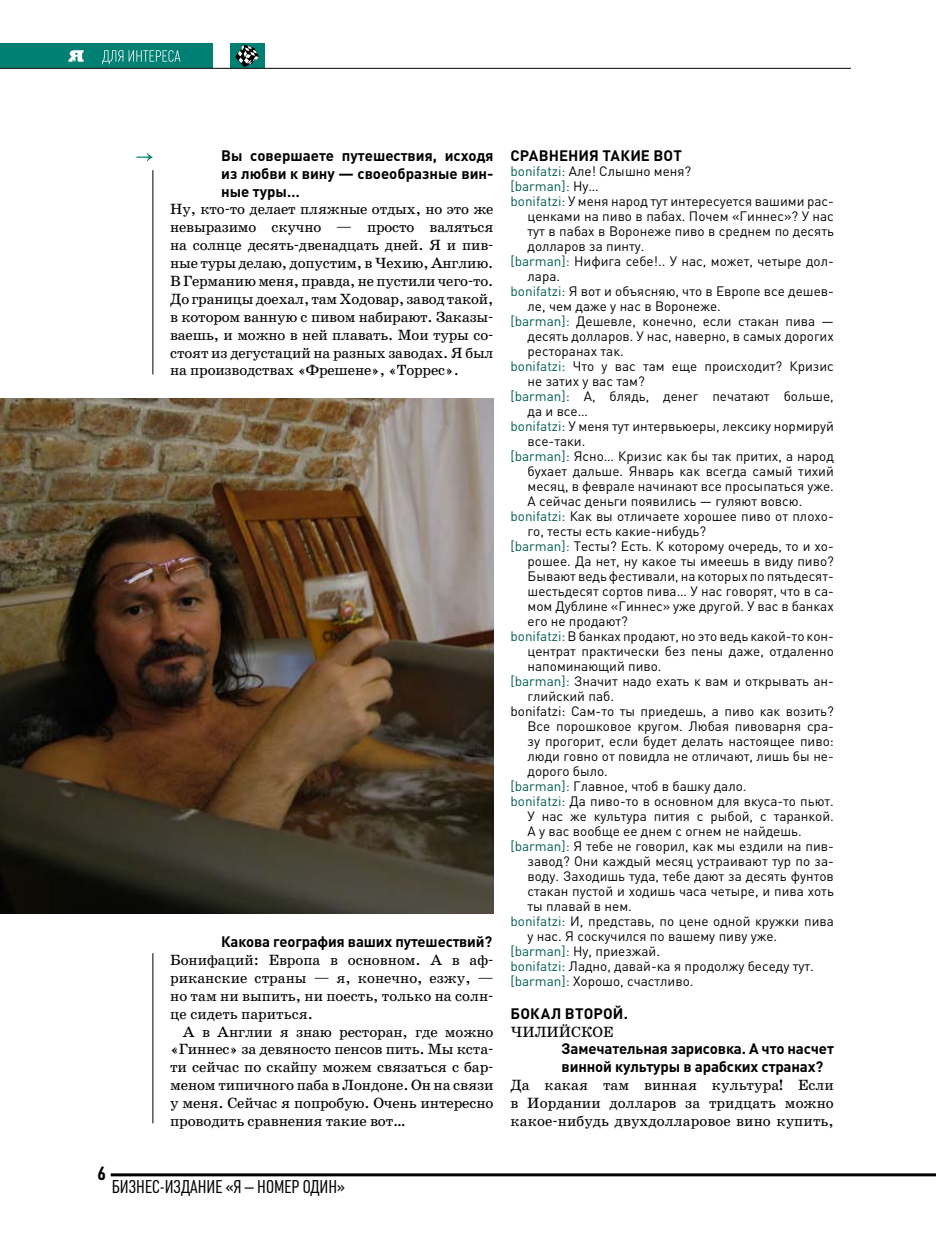
<style>
.page{position:relative;width:936px;height:1234px;background:#fff}
.page>*{position:absolute;margin:0;border:0;box-sizing:border-box;transform-origin:0 0}
.t1{font:700 18.75px "Plumb Condensed";color:#000}
.t2{font:18.15px "Plumb Condensed";color:#000}
.t3{font:15px/17.9px "School Book C";color:#000;text-align:justify}
.t4{font:700 15px/17.9px "DIN Pro";letter-spacing:-.01em;color:#000;text-align:justify}
.t5{font:700 15px "DIN Pro";letter-spacing:.01em;color:#000}
.t6{font:13.5px "DIN Pro";color:#000}
.t7{font:13.5px "DIN Pro";color:#005d52}
.s1{color:#005d52}
.s2{color:#000}
</style>
<div class="page">
<hr style="left:111px;top:1172px;width:824px;height:3px;background:#000">
<div style="left:0;top:44px;width:213px;height:24px;background:#008073"></div>
<svg style="left:69px;top:50px;width:15px;height:12px"></svg>
<svg style="left:102px;top:50px;width:78px;height:14px"></svg>
<div style="left:230px;top:44px;width:34px;height:24px;background:#008073"></div>
<svg style="left:235px;top:44px;width:24px;height:23px"></svg>
<hr style="left:0;top:68px;width:850px;height:1px;background:#000">
<hr style="left:153px;top:170px;width:1px;height:204px;background:#000">
<hr style="left:153px;top:952px;width:1px;height:171px;background:#000">
<svg style="left:136px;top:153px;width:17px;height:8px"></svg>
<img style="left:0;top:398px;width:493px;height:514px">
<p class="t4" style="left:221px;top:146px;width:274px">Вы совершаете путешествия, исходя из любви к вину — своеобразные вин‑ ные туры…</p>
<p class="t3" style="left:170px;top:201px;width:325px">Ну, кто‑то делает пляжные отдых, но это же невыразимо скучно — просто валяться на солнце десять-двенадцать дней. Я и пив‑ ные туры делаю, допустим, в Чехию, Англию.<br>В Германию меня, правда, не пустили чего‑то.<br>До границы доехал, там Ходовар, завод такой, в котором ванную с пивом набирают. Заказы‑ ваешь, и можно в ней плавать. Мои туры со‑ стоят из дегустаций на разных заводах. Я был на производствах «Фрешене», «Торрес».</p>
<p class="t4" style="left:221px;top:932px;width:272px">Какова география ваших путешествий?</p>
<p class="t3" style="left:170px;top:951px;width:325px">Бонифаций: Европа в основном. А в аф‑ риканские страны — я, конечно, езжу, — но там ни выпить, ни поесть, только на солн‑ це сидеть париться.</p>
<p class="t3" style="left:170px;top:1022px;width:325px;text-indent:13px">А в Англии я знаю ресторан, где можно «Гиннес» за девяносто пенсов пить. Мы кста‑ ти сейчас по скайпу можем связаться с бар‑ меном типичного паба в Лондоне. Он на связи у меня. Сейчас я попробую. Очень интересно проводить сравнения такие вот…</p>
<h1 class="t1" style="left:98px;top:1162px;width:9px">6</h1>
<h2 class="t2" style="left:112px;top:1177px;width:235px">БИЗНЕС-ИЗДАНИЕ «Я – НОМЕР ОДИН»</h2>
<p class="t4" style="left:510px;top:146px;width:173px">СРАВНЕНИЯ ТАКИЕ ВОТ</p>
<p class="t6" style="left:510px;top:162px;width:182px"><span class="s1">bonifatzi:</span> Але! Слышно меня?</p>
<p class="t7" style="left:510px;top:177px;width:90px">[barman]: <span class="s2">Ну…</span></p>
<p class="t6" style="left:510px;top:192px;width:325px"><span class="s1">bonifatzi:</span> У меня народ тут интересуется вашими рас‑</p>
<p class="t6" style="left:527px;top:207px;width:308px">ценками на пиво в пабах. Почем «Гиннес»? У нас</p>
<p class="t6" style="left:527px;top:222px;width:308px">тут в пабах в Воронеже пиво в среднем по десять</p>
<p class="t6" style="left:527px;top:237px;width:118px">долларов за пинту.</p>
<p class="t6" style="left:510px;top:252px;width:325px"><span class="s1">[barman]:</span> Нифига себе!.. У нас, может, четыре дол‑</p>
<p class="t6" style="left:527px;top:267px;width:34px">лара.</p>
<p class="t6" style="left:510px;top:282px;width:325px"><span class="s1">bonifatzi:</span> Я вот и объясняю, что в Европе все дешев‑</p>
<p class="t6" style="left:527px;top:297px;width:195px">ле, чем даже у нас в Воронеже.</p>
<p class="t6" style="left:510px;top:312px;width:325px"><span class="s1">[barman]:</span> Дешевле, конечно, если стакан пива —</p>
<p class="t6" style="left:527px;top:327px;width:308px">десять долларов. У нас, наверно, в самых дорогих</p>
<p class="t6" style="left:527px;top:342px;width:98px">ресторанах так.</p>
<p class="t6" style="left:510px;top:357px;width:325px"><span class="s1">bonifatzi:</span> Что у вас там еще происходит? Кризис</p>
<p class="t6" style="left:527px;top:372px;width:119px">не затих у вас там?</p>
<p class="t6" style="left:510px;top:387px;width:325px"><span class="s1">[barman]:</span> А, блядь, денег печатают больше,</p>
<p class="t6" style="left:527px;top:402px;width:62px">да и все…</p>
<p class="t6" style="left:510px;top:417px;width:325px"><span class="s1">bonifatzi:</span> У меня тут интервьюеры, лексику нормируй</p>
<p class="t6" style="left:527px;top:432px;width:59px">все‑таки.</p>
<p class="t6" style="left:510px;top:447px;width:325px"><span class="s1">[barman]:</span> Ясно… Кризис как бы так притих, а народ</p>
<p class="t6" style="left:527px;top:462px;width:308px">бухает дальше. Январь как всегда самый тихий</p>
<p class="t6" style="left:527px;top:477px;width:308px">месяц, в феврале начинают все просыпаться уже.</p>
<p class="t6" style="left:527px;top:492px;width:276px">А сейчас деньги появились — гуляют вовсю.</p>
<p class="t6" style="left:510px;top:507px;width:325px"><span class="s1">bonifatzi:</span> Как вы отличаете хорошее пиво от плохо‑</p>
<p class="t6" style="left:527px;top:522px;width:180px">го, тесты есть какие‑нибудь?</p>
<p class="t6" style="left:510px;top:537px;width:325px"><span class="s1">[barman]:</span> Тесты? Есть. К которому очередь, то и хо‑</p>
<p class="t6" style="left:527px;top:552px;width:308px">рошее. Да нет, ну какое ты имеешь в виду пиво?</p>
<p class="t6" style="left:527px;top:567px;width:306px">Бывают ведь фестивали, на которых по пятьдесят-</p>
<p class="t6" style="left:527px;top:582px;width:308px">шестьдесят сортов пива… У нас говорят, что в са‑</p>
<p class="t6" style="left:527px;top:597px;width:308px">мом Дублине «Гиннес» уже другой. У вас в банках</p>
<p class="t6" style="left:527px;top:612px;width:102px">его не продают?</p>
<p class="t6" style="left:510px;top:627px;width:325px"><span class="s1">bonifatzi:</span> В банках продают, но это ведь какой‑то кон‑</p>
<p class="t6" style="left:527px;top:642px;width:308px">центрат практически без пены даже, отдаленно</p>
<p class="t6" style="left:527px;top:657px;width:136px">напоминающий пиво.</p>
<p class="t6" style="left:510px;top:672px;width:325px"><span class="s1">[barman]:</span> Значит надо ехать к вам и открывать ан‑</p>
<p class="t6" style="left:527px;top:687px;width:88px">глийский паб.</p>
<p class="t6" style="left:510px;top:702px;width:325px">bonifatzi: Сам‑то ты приедешь, а пиво как возить?</p>
<p class="t6" style="left:527px;top:717px;width:308px">Все порошковое кругом. Любая пивоварня сра‑</p>
<p class="t6" style="left:527px;top:732px;width:308px">зу прогорит, если будет делать настоящее пиво:</p>
<p class="t6" style="left:527px;top:747px;width:308px">люди говно от повидла не отличают, лишь бы не‑</p>
<p class="t6" style="left:527px;top:762px;width:82px">дорого было.</p>
<p class="t6" style="left:510px;top:777px;width:237px"><span class="s1">[barman]:</span> Главное, чтоб в башку дало.</p>
<p class="t6" style="left:510px;top:792px;width:325px"><span class="s1">bonifatzi:</span> Да пиво‑то в основном для вкуса‑то пьют.</p>
<p class="t6" style="left:527px;top:807px;width:308px">У нас же культура пития с рыбой, с таранкой.</p>
<p class="t6" style="left:527px;top:822px;width:276px">А у вас вообще ее днем с огнем не найдешь.</p>
<p class="t6" style="left:510px;top:837px;width:325px"><span class="s1">[barman]:</span> Я тебе не говорил, как мы ездили на пив‑</p>
<p class="t6" style="left:527px;top:852px;width:308px">завод? Они каждый месяц устраивают тур по за‑</p>
<p class="t6" style="left:527px;top:867px;width:308px">воду. Заходишь туда, тебе дают за десять фунтов</p>
<p class="t6" style="left:527px;top:882px;width:308px">стакан пустой и ходишь часа четыре, и пива хоть</p>
<p class="t6" style="left:527px;top:897px;width:106px">ты плавай в нем.</p>
<p class="t6" style="left:510px;top:912px;width:325px"><span class="s1">bonifatzi:</span> И, представь, по цене одной кружки пива</p>
<p class="t6" style="left:527px;top:927px;width:251px">у нас. Я соскучился по вашему пиву уже.</p>
<p class="t6" style="left:510px;top:942px;width:151px"><span class="s1">[barman]:</span> Ну, приезжай.</p>
<p class="t6" style="left:510px;top:957px;width:305px"><span class="s1">bonifatzi:</span> Ладно, давай‑ка я продолжу беседу тут.</p>
<p class="t6" style="left:510px;top:972px;width:184px"><span class="s1">[barman]:</span> Хорошо, счастливо.</p>
<p class="t5" style="left:510px;top:1002px;width:119px">БОКАЛ ВТОРОЙ .</p>
<p class="t3" style="left:510px;top:1022px;width:104px">ЧИЛИЙСКОЕ</p>
<p class="t4" style="left:561px;top:1039px;width:274px">Замечательная зарисовка. А что насчет винной культуры в арабских странах?</p>
<p class="t3" style="left:510px;top:1076px;width:325px">Да какая там винная культура! Если в Иордании долларов за тридцать можно какое‑нибудь двухдолларовое вино купить,</p>
</div>
